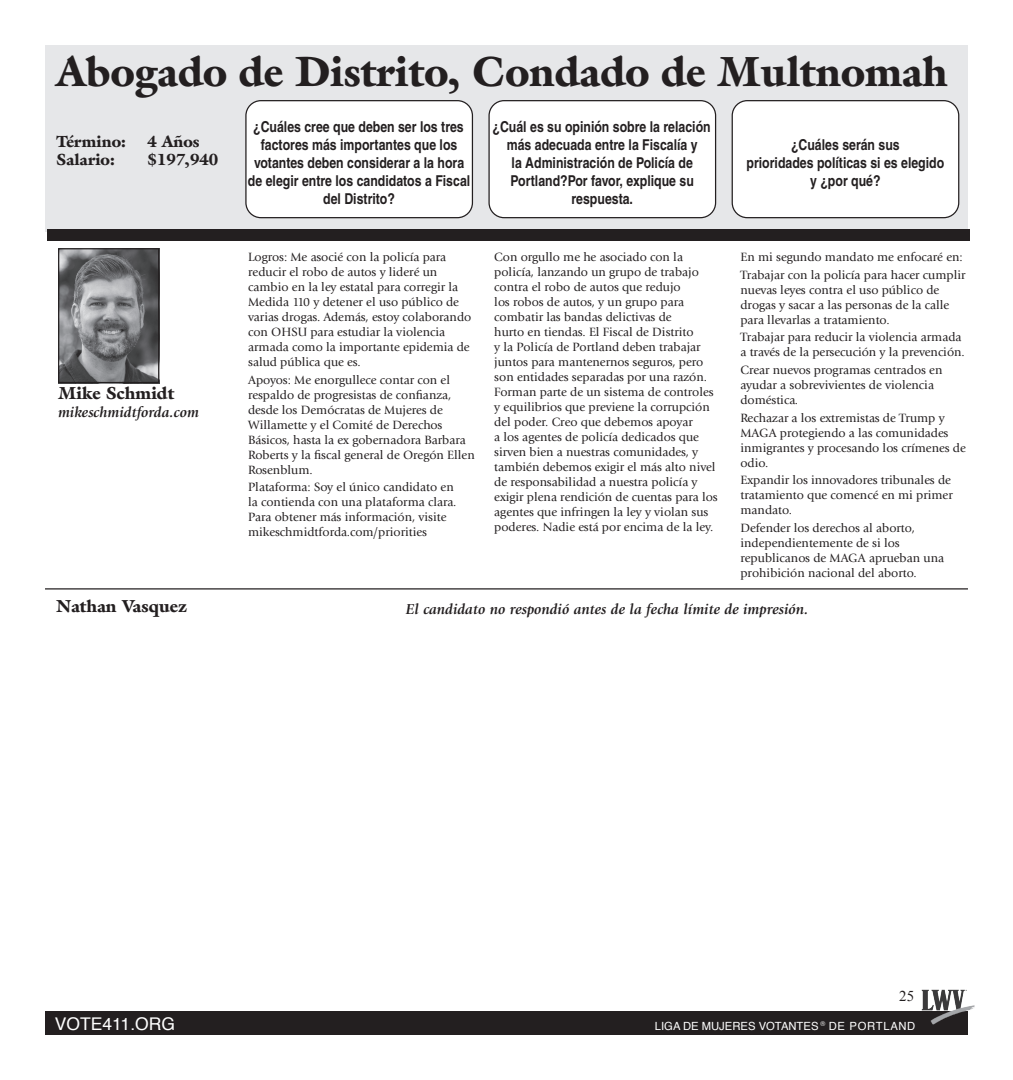
<style>
.page{position:relative;width:1013px;height:1080px;background:#fff}
.page>*{position:absolute;margin:0;border:0;box-sizing:border-box;transform-origin:0 0}
.t1{font:900 42.5px "Galliard Pro";color:#231f20}
.Plain_Text{font:900 17.5px "Galliard Pro";color:#231f20}
.t2{font:17.5px "Helvetica";color:#fff}
.t3{font:900 16.25px "Galliard Pro";color:#231f20}
.t4{font:700 condensed 15px/18px "Helvetica LT Pro";color:#231f20;text-align:center}
.Plain_Text-2{font:italic 700 15px "Giovanni Std";color:#231f20}
.t5{font:15px "Times New Roman";color:#231f20}
.t6{font:12.5px/15px "Giovanni Std";color:#231f20}
.t7{font:11.25px "Helvetica";color:#fff}
</style>
<div class="page">
<div style="left:45px;top:1012px;width:923px;height:23px;background:#231f20"></div>
<img style="left:919px;top:989px;width:56px;height:36px">
<div style="left:45px;top:45px;width:923px;height:187px;background:#e6e7e9"></div>
<div style="left:246px;top:101px;width:226px;height:117px;background:#fff;border-radius:15px"></div>
<div style="left:245px;top:100px;width:228px;height:118px;border:1px solid #231f20;border-radius:15px"></div>
<div style="left:489px;top:101px;width:226px;height:117px;background:#fff;border-radius:15px"></div>
<div style="left:488px;top:100px;width:228px;height:118px;border:1px solid #231f20;border-radius:15px"></div>
<div style="left:732px;top:101px;width:226px;height:117px;background:#fff;border-radius:15px"></div>
<div style="left:731px;top:100px;width:228px;height:118px;border:1px solid #231f20;border-radius:15px"></div>
<div style="left:47px;top:230px;width:922px;height:11px;background:#231f20"></div>
<img style="left:60px;top:250px;width:97px;height:131px">
<div style="left:58px;top:248px;width:101px;height:135px;border:1px solid #231f20"></div>
<hr style="left:45px;top:588px;width:923px;height:2px;background:#231f20">
<p class="t1" style="left:56px;top:43px;width:893px">Abogado de Distrito, Condado de Multnomah</p>
<p class="t3" style="left:56px;top:130px;width:71px">Término:</p>
<p class="t3" style="left:147px;top:130px;width:54px">4 Años</p>
<p class="t3" style="left:56px;top:149px;width:60px">Salario:</p>
<p class="t3" style="left:147px;top:149px;width:72px">$197,940</p>
<p class="t4" style="left:248px;top:118px;width:224px">¿Cuáles cree que deben ser los tres factores más importantes que los votantes deben considerar a la hora de elegir entre los candidatos a Fiscal del Distrito?</p>
<p class="t4" style="left:492px;top:118px;width:220px">¿Cuál es su opinión sobre la relación más adecuada entre la Fiscalía y<br>la Administración de Policía de<br>Portland?Por favor, explique su respuesta.</p>
<p class="t4" style="left:791px;top:136px;width:110px">¿Cuáles serán sus</p>
<p class="t4" style="left:746px;top:154px;width:199px">prioridades políticas si es elegido</p>
<p class="t4" style="left:810px;top:172px;width:72px">y ¿por qué?</p>
<p class="Plain_Text" style="left:58px;top:382px;width:118px">Mike Schmidt</p>
<p class="Plain_Text-2" style="left:58px;top:404px;width:142px">mikeschmidtforda.com</p>
<p class="t6" style="left:248px;top:249px;width:225px">Logros: Me asocié con la policía para reducir el robo de autos y lideré un cambio en la ley estatal para corregir la Medida 110 y detener el uso público de varias drogas. Además, estoy colaborando con OHSU para estudiar la violencia armada como la importante epidemia de salud pública que es.</p>
<p class="t6" style="left:248px;top:372px;width:228px">Apoyos: Me enorgullece contar con el respaldo de progresistas de confianza, desde los Demócratas de Mujeres de Willamette y el Comité de Derechos Básicos, hasta la ex gobernadora Barbara Roberts y la fiscal general de Oregón Ellen Rosenblum.</p>
<p class="t6" style="left:248px;top:480px;width:210px">Plataforma: Soy el único candidato en la contienda con una plataforma clara.<br>Para obtener más información, visite mikeschmidtforda.com/priorities</p>
<p class="t6" style="left:494px;top:249px;width:225px">Con orgullo me he asociado con la policía, lanzando un grupo de trabajo contra el robo de autos que redujo<br>los robos de autos, y un grupo para combatir las bandas delictivas de<br>hurto en tiendas. El Fiscal de Distrito<br>y la Policía de Portland deben trabajar juntos para mantenernos seguros, pero son entidades separadas por una razón.<br>Forman parte de un sistema de controles y equilibrios que previene la corrupción del poder. Creo que debemos apoyar<br>a los agentes de policía dedicados que sirven bien a nuestras comunidades, y también debemos exigir el más alto nivel de responsabilidad a nuestra policía y exigir plena rendición de cuentas para los agentes que infringen la ley y violan sus poderes. Nadie está por encima de la ley.</p>
<p class="t6" style="left:740px;top:248px;width:226px;line-height:17.8px">En mi segundo mandato me enfocaré en:<br>Trabajar con la policía para hacer cumplir</p>
<p class="t6" style="left:740px;top:282px;width:210px">nuevas leyes contra el uso público de drogas y sacar a las personas de la calle para llevarlas a tratamiento.</p>
<p class="t6" style="left:740px;top:330px;width:226px">Trabajar para reducir la violencia armada a través de la persecución y la prevención.</p>
<p class="t6" style="left:740px;top:363px;width:203px">Crear nuevos programas centrados en ayudar a sobrevivientes de violencia doméstica.</p>
<p class="t6" style="left:740px;top:410px;width:227px">Rechazar a los extremistas de Trump y<br>MAGA protegiendo a las comunidades inmigrantes y procesando los crímenes de odio.</p>
<p class="t6" style="left:740px;top:473px;width:214px">Expandir los innovadores tribunales de tratamiento que comencé en mi primer mandato.</p>
<p class="t6" style="left:740px;top:521px;width:205px">Defender los derechos al aborto, independientemente de si los republicanos de MAGA aprueban una prohibición nacional del aborto.</p>
<p class="Plain_Text" style="left:56px;top:595px;width:132px">Nathan Vasquez</p>
<p class="Plain_Text-2" style="left:406px;top:601px;width:404px">El candidato no respondió antes de la fecha límite de impresión.</p>
<p class="t5" style="left:899px;top:986px;width:16px">25</p>
<h2 class="t2" style="left:55px;top:1010px;width:122px">VOTE411.ORG</h2>
<p class="t7" style="left:655px;top:1017px;width:262px">LIGA DE MUJERES VOTANTES <sup>®</sup> DE PORTLAND</p>
</div>
